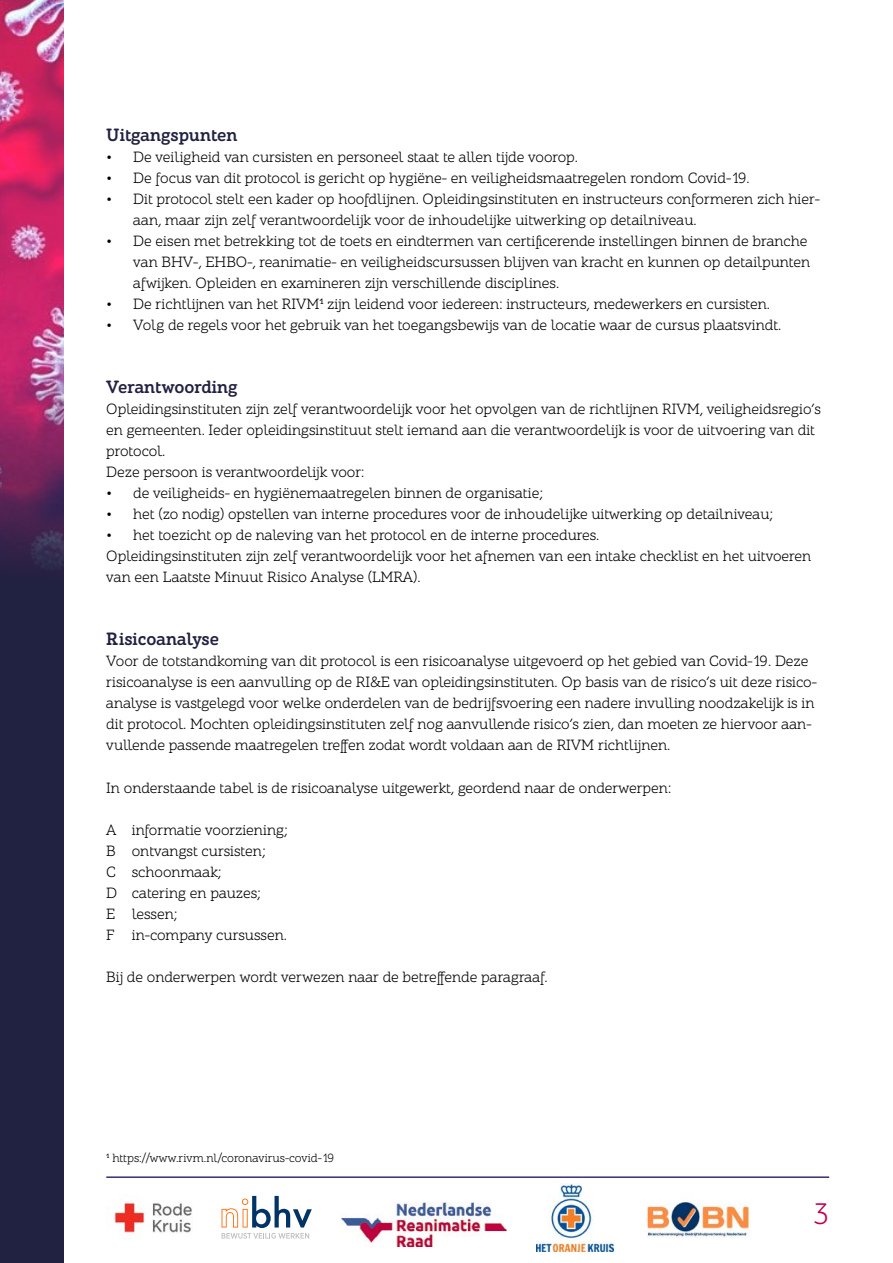
<style>
.page{position:relative;width:893px;height:1263px;background:#fff}
.page>*{position:absolute;margin:0;border:0;box-sizing:border-box;transform-origin:0 0}
.t1{font:30px "ALS Schlangeslab";color:#c00051}
.t2{font:700 18px "ALS Schlangeslab";color:#212141}
.t3{font:15px/21px "ALS Schlangeslab";color:#000}
.t4{font:12px "ALS Schlangeslab";color:#000}
</style>
<div class="page">
<div style="left:0;top:0;width:64px;height:1263px;background:#212141"></div>
<img style="left:0;top:0;width:64px;height:570px">
<hr style="left:106px;top:1176px;width:723px;height:2px;background:#392d7a">
<svg style="left:222px;top:1196px;width:90px;height:42px"></svg>
<img style="left:646px;top:1202px;width:104px;height:36px">
<img style="left:342px;top:1202px;width:165px;height:44px">
<img style="left:536px;top:1183px;width:77px;height:68px">
<img style="left:114px;top:1194px;width:78px;height:45px">
<p class="t2" style="left:106px;top:125px;width:133px">Uitgangspunten</p>
<p class="t3" style="left:106px;top:147px;width:473px">• De veiligheid van cursisten en personeel staat te allen tijde voorop.</p>
<p class="t3" style="left:106px;top:168px;width:645px">• De focus van dit protocol is gericht op hygiëne- en veiligheidsmaatregelen rondom Covid-19.</p>
<p class="t3" style="left:133px;top:189px;width:688px;text-indent:-27px">• Dit protocol stelt een kader op hoofdlijnen. Opleidingsinstituten en instructeurs conformeren zich hier&shy;aan, maar zijn zelf verantwoordelijk voor de inhoudelijke uitwerking op detailniveau.</p>
<p class="t3" style="left:133px;top:231px;width:678px;text-indent:-27px">• De eisen met betrekking tot de toets en eindtermen van certificerende instellingen binnen de branche van BHV-, EHBO-, reanimatie- en veiligheidscursussen blijven van kracht en kunnen op detailpunten afwijken. Opleiden en examineren zijn verschillende disciplines.</p>
<p class="t3" style="left:106px;top:294px;width:665px">• De richtlijnen van het RIVM¹ zijn leidend voor iedereen: instructeurs, medewerkers en cursisten.</p>
<p class="t3" style="left:106px;top:315px;width:676px">• Volg de regels voor het gebruik van het toegangsbewijs van de locatie waar de cursus plaatsvindt.</p>
<p class="t2" style="left:106px;top:377px;width:133px">Verantwoording</p>
<p class="t3" style="left:106px;top:399px;width:716px">Opleidingsinstituten zijn zelf verantwoordelijk voor het opvolgen van de richtlijnen RIVM, veiligheidsregio’s en gemeenten. Ieder opleidingsinstituut stelt iemand aan die verantwoordelijk is voor de uitvoering van dit protocol.<br>Deze persoon is verantwoordelijk voor:</p>
<p class="t3" style="left:106px;top:483px;width:438px">• de veiligheids- en hygiënemaatregelen binnen de organisatie;</p>
<p class="t3" style="left:106px;top:504px;width:668px">• het (zo nodig) opstellen van interne procedures voor de inhoudelijke uitwerking op detailniveau;</p>
<p class="t3" style="left:106px;top:525px;width:706px">• het toezicht op de naleving van het protocol en de interne procedures.<br>Opleidingsinstituten zijn zelf verantwoordelijk voor het afnemen van een intake checklist en het uitvoeren van een Laatste Minuut Risico Analyse (LMRA).</p>
<p class="t2" style="left:106px;top:629px;width:114px">Risicoanalyse</p>
<p class="t3" style="left:106px;top:651px;width:712px">Voor de totstandkoming van dit protocol is een risicoanalyse uitgevoerd op het gebied van Covid-19. Deze risicoanalyse is een aanvulling op de RI&amp;E van opleidingsinstituten. Op basis van de risico’s uit deze risico&shy;analyse is vastgelegd voor welke onderdelen van de bedrijfsvoering een nadere invulling noodzakelijk is in dit protocol. Mochten opleidingsinstituten zelf nog aanvullende risico’s zien, dan moeten ze hiervoor aan&shy;vullende passende maatregelen treffen zodat wordt voldaan aan de RIVM richtlijnen.</p>
<p class="t3" style="left:106px;top:777px;width:566px">In onderstaande tabel is de risicoanalyse uitgewerkt, geordend naar de onderwerpen:</p>
<p class="t3" style="left:106px;top:819px;width:183px">A informatie voorziening;<br>B ontvangst cursisten;<br>C schoonmaak;<br>D catering en pauzes;<br>E lessen;<br>F in-company cursussen.</p>
<p class="t3" style="left:106px;top:966px;width:443px">Bij de onderwerpen wordt verwezen naar de betreffende paragraaf.</p>
<p class="t4" style="left:106px;top:1151px;width:229px">¹ https://www.rivm.nl/coronavirus-covid-19</p>
<h1 class="t1" style="left:812px;top:1196px;width:18px">3</h1>
</div>
